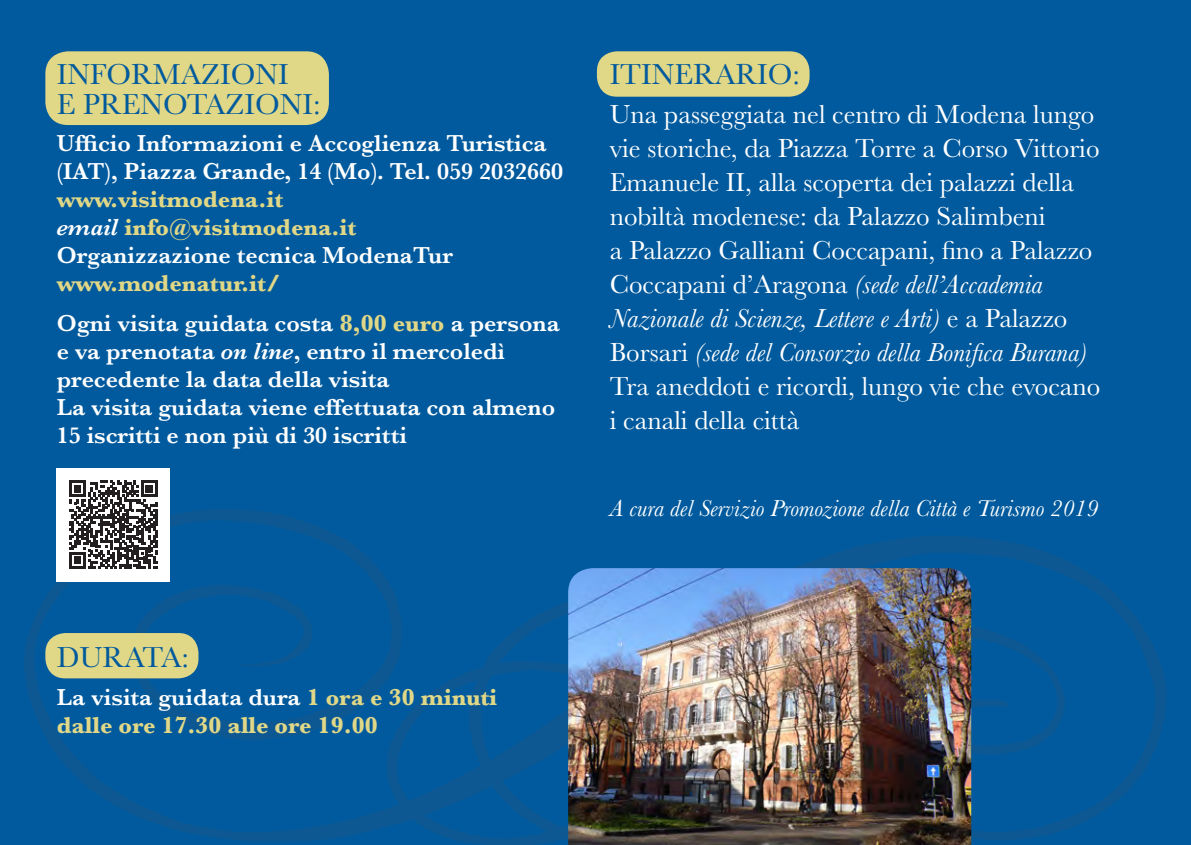
<style>
.page{position:relative;width:1191px;height:845px;background:#015a9d}
.page>*{position:absolute;margin:0;border:0;box-sizing:border-box;transform-origin:0 0}
.t1{font:30px/30px "Baskerville";color:#015a9d}
.t2{font:27px/34px "Baskerville";color:#fff}
.t3{font:600 24px/28px "Baskerville";color:#fff}
.t4{font:700 24px/28px "Baskerville";color:#e0d787}
.t5{font:italic 24px "Baskerville";color:#fff}
.s1{font-weight:600;font-style:italic;color:#fff}
.s2{font-weight:600;color:#fff}
.s3{font-weight:700;color:#e0d787}
.s4{font-style:italic}
</style>
<div class="page">
<svg style="left:25px;top:509px;width:1141px;height:336px"></svg>
<img style="left:568px;top:568px;width:403px;height:277px">
<div style="left:45px;top:51px;width:284px;height:74px;background:#e0d787;border-radius:23px"></div>
<div style="left:45px;top:633px;width:153px;height:45px;background:#e0d787;border-radius:20px"></div>
<div style="left:597px;top:51px;width:212px;height:46px;background:#e0d787;border-radius:20px"></div>
<div style="left:57px;top:468px;width:113px;height:113px;background:#fff"></div>
<svg style="left:69px;top:480px;width:89px;height:89px"></svg>
<p class="t1" style="left:57px;top:59px;width:265px">INFORMAZIONI<br>E PRENOTAZIONI:</p>
<p class="t3" style="left:57px;top:129px;width:508px">Ufficio Informazioni e Accoglienza Turistica (IAT), Piazza Grande, 14 (Mo). Tel. 059 2032660</p>
<p class="t4" style="left:57px;top:186px;width:398px">www.visitmodena.it<br><span class="s1">email</span> info@visitmodena.it<br><span class="s2">Organizzazione tecnica ModenaTur</span></p>
<p class="t3" style="left:57px;top:264px;width:504px;line-height:39.4px"><span class="s3">www.modenatur.it/<br></span>Ogni visita guidata costa <span class="s3">8,00 euro</span> a persona</p>
<p class="t3" style="left:57px;top:337px;width:500px">e va prenotata <span class="s4">on line</span>, entro il mercoledì precedente la data della visita<br>La visita guidata viene effettuata con almeno 15 iscritti e non più di 30 iscritti</p>
<p class="t1" style="left:609px;top:59px;width:192px">ITINERARIO:</p>
<p class="t2" style="left:609px;top:98px;width:492px">Una passeggiata nel centro di Modena lungo vie storiche, da Piazza Torre a Corso Vittorio Emanuele II, alla scoperta dei palazzi della nobiltà modenese: da Palazzo Salimbeni<br>a Palazzo Galliani Coccapani, fino a Palazzo Coccapani d’Aragona <span class="s4">(sede dell’Accademia Nazionale di Scienze, Lettere e Arti)</span> e a Palazzo Borsari <span class="s4">(sede del Consorzio della Bonifica Burana)<br></span>Tra aneddoti e ricordi, lungo vie che evocano i canali della città</p>
<p class="t5" style="left:609px;top:492px;width:490px">A cura del Servizio Promozione della Città e Turismo 2019</p>
<p class="t1" style="left:57px;top:642px;width:134px">DURATA:</p>
<p class="t4" style="left:57px;top:683px;width:442px"><span class="s2">La visita guidata dura</span> 1 ora e 30 minuti dalle ore 17.30 alle ore 19.00</p>
</div>
